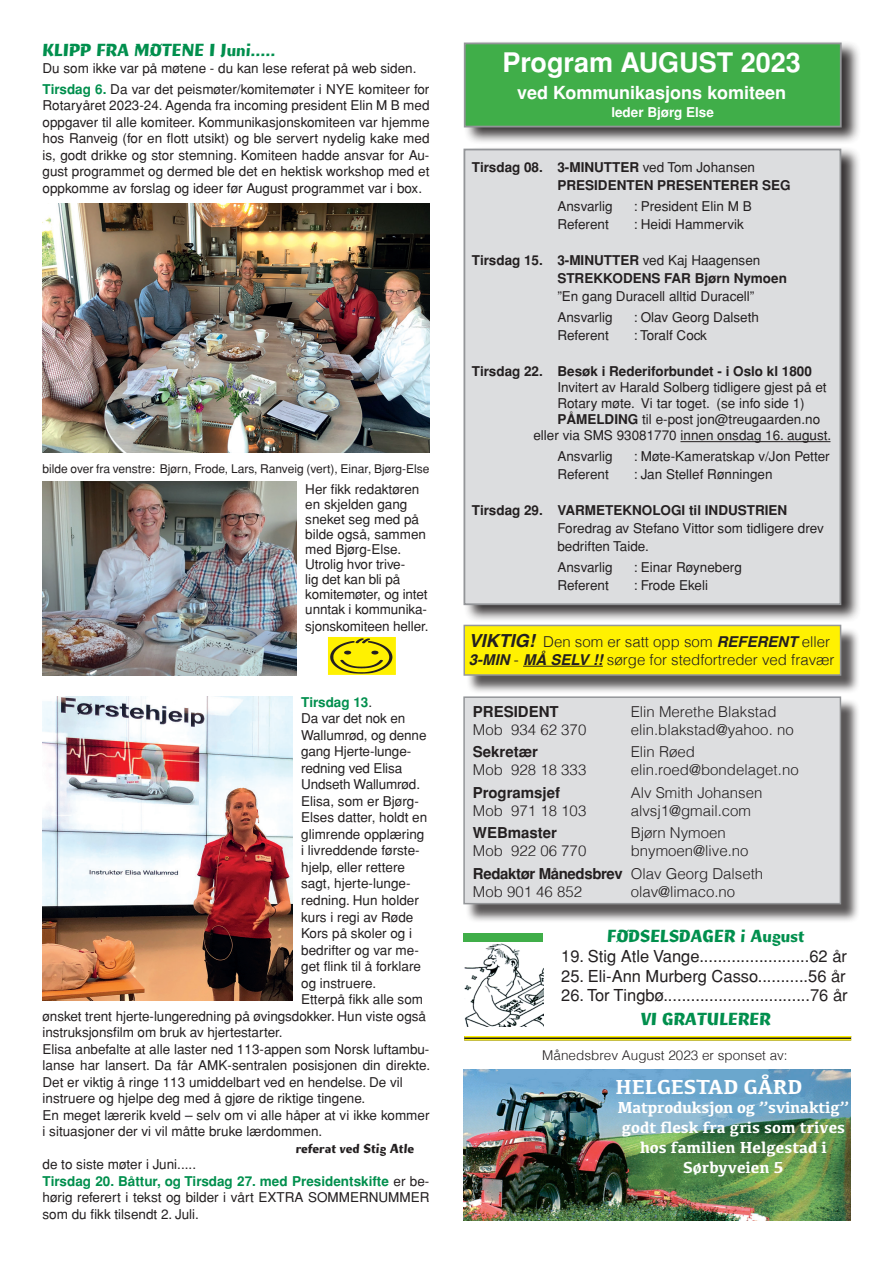
<style>
.page{position:relative;width:893px;height:1263px;background:#fff}
.page>*{position:absolute;margin:0;border:0;box-sizing:border-box;transform-origin:0 0}
.t1{font:700 27px "Helvetica";color:#fff}
.t2{font:700 21px "Kefa";color:#fff}
.t3{font:700 18px "Cg Ritmo";color:#008f4d}
.t4{font:700 18px "Helvetica";color:#fff}
.t5{font:16.5px "Helvetica";color:#231f20}
.t6{font:700 16.5px/19.8px "Kefa";color:#fff;text-align:center}
.t7{font:300 15px/18px "Helvetica";color:#231f20}
.t8{font:700 15px "Helvetica";color:#231f20}
.t9{font:700 15px "Helvetica";letter-spacing:-.025em;color:#231f20}
.t10{font:13.5px/16.5px "Helvetica";color:#231f20}
.t11{font:700 13.5px "Helvetica";color:#231f20}
.t12{font:300 13.5px "Helvetica";color:#231f20}
.t13{font:700 13.5px "Cg Ritmo";color:#231f20}
.t14{font:700 13.5px "Helvetica";color:#fff}
.t15{font:700 13.5px "Helvetica";color:#008f4d}
.t16{font:12px "Helvetica";color:#231f20}
.s1{font-weight:700;color:#008f4d}
.s2{font-weight:400;color:#231f20}
.s3{font-weight:400}
.s4{font-weight:700}
.s5{font-weight:700;font-style:italic;font-size:18px}
.s6{font-weight:700;font-style:italic}
.s7{font-weight:300}
</style>
<div class="page">
<div style="left:464px;top:146px;width:397px;height:477px;background:#231f20;opacity:.9"></div>
<div style="left:464px;top:150px;width:376px;height:454px;background:#dcdddf"></div>
<div style="left:463px;top:149px;width:378px;height:456px;border:2px solid #939598"></div>
<div style="left:464px;top:40px;width:397px;height:105px;background:#231f20;opacity:.9"></div>
<div style="left:464px;top:43px;width:378px;height:84px;background:#40ae49;border:2px solid #939598"></div>
<hr style="left:680px;top:441px;width:150px;height:1px;background:#231f20">
<div style="left:466px;top:699px;width:394px;height:224px;background:#231f20;opacity:.75"></div>
<div style="left:463px;top:696px;width:378px;height:208px;background:#dddee0;border:2px solid #939598"></div>
<svg style="left:464px;top:1037px;width:387px;height:2px"></svg>
<hr style="left:464px;top:1036px;width:387px;height:1px;background:#fff101">
<hr style="left:464px;top:1039px;width:387px;height:1px;background:#fff101">
<div style="left:463px;top:933px;width:80px;height:93px;background:#40ae49"></div>
<img style="left:463px;top:942px;width:80px;height:84px">
<div style="left:466px;top:627px;width:394px;height:67px;background:#231f20;opacity:.75"></div>
<div style="left:463px;top:625px;width:378px;height:51px;background:#fff101;border:2px solid #95979a"></div>
<hr style="left:523px;top:666px;width:80px;height:1px;background:#231f20">
<img style="left:463px;top:1069px;width:387px;height:151px">
<img style="left:43px;top:203px;width:386px;height:250px">
<img style="left:43px;top:482px;width:254px;height:194px">
<img style="left:330px;top:639px;width:64px;height:34px">
<div style="left:328px;top:637px;width:68px;height:38px;border:1px solid #fff101"></div>
<img style="left:43px;top:696px;width:250px;height:304px">
<p class="t3" style="left:43px;top:39px;width:235px">KLIPP FRA MØTENE I Juni.....</p>
<p class="t10" style="left:43px;top:59px;width:375px">Du som ikke var på møtene - du kan lese referat på web siden.</p>
<p class="t10" style="left:43px;top:80px;width:388px;text-align:justify"><span class="s1">Tirsdag 6.</span> Da var det peismøter/komitemøter i NYE komiteer for Rotaryåret 2023-24. Agenda fra incoming president Elin M B med oppgaver til alle komiteer. Kommunikasjonskomiteen var hjemme hos Ranveig (for en flott utsikt) og ble servert nydelig kake med is, godt drikke og stor stemning. Komiteen hadde ansvar for Au&shy;gust programmet og dermed ble det en hektisk workshop med et oppkomme av forslag og ideer før August programmet var i box.</p>
<p class="t16" style="left:43px;top:462px;width:388px">bilde over fra venstre: Bjørn, Frode, Lars, Ranveig (vert), Einar, Bjørg-Else</p>
<p class="t10" style="left:305px;top:482px;width:122px;line-height:15px">Her fikk redaktøren en skjelden gang sneket seg med på bilde også, sammen med Bjørg-Else.</p>
<p class="t10" style="left:305px;top:557px;width:124px;line-height:15px">Utrolig hvor trive-<br>lig det kan bli på komitemøter, og intet unntak i kommunika-</p>
<p class="t10" style="left:305px;top:617px;width:125px">sjonskomiteen heller.</p>
<p class="t15" style="left:301px;top:694px;width:72px">Tirsdag 13<span class="s2">.</span></p>
<p class="t10" style="left:301px;top:710px;width:127px">Da var det nok en<br>Wallumrød, og denne gang Hjerte-lunge&shy;redning ved Elisa<br>Undseth Wallumrød.</p>
<p class="t10" style="left:301px;top:793px;width:128px">Elisa, som er Bjørg-<br>Elses datter, holdt en glimrende opplæring i livreddende første&shy;hjelp, eller rettere sagt, hjerte-lunge&shy;redning. Hun holder kurs i regi av Røde<br>Kors på skoler og i bedrifter og var me&shy;get flink til å forklare og instruere.</p>
<p class="t10" style="left:43px;top:991px;width:385px;text-indent:259px">Etterpå fikk alle som ønsket trent hjerte-lungeredning på øvingsdokker. Hun viste også instruksjonsfilm om bruk av hjertestarter.</p>
<p class="t10" style="left:43px;top:1040px;width:389px;text-align:justify">Elisa anbefalte at alle laster ned 113-appen som Norsk luftambu&shy;lanse har lansert. Da får AMK-sentralen posisjonen din direkte.<br>Det er viktig å ringe 113 umiddelbart ved en hendelse. De vil</p>
<p class="t10" style="left:43px;top:1090px;width:324px">instruere og hjelpe deg med å gjøre de riktige tingene.</p>
<p class="t10" style="left:43px;top:1106px;width:388px">En meget lærerik kveld – selv om vi alle håper at vi ikke kommer i situasjoner der vi vil måtte bruke lærdommen.</p>
<p class="t13" style="left:296px;top:1140px;width:120px">referat ved Stig Atle</p>
<p class="t10" style="left:43px;top:1156px;width:155px">de to siste møter i Juni.....</p>
<p class="t10" style="left:43px;top:1172px;width:388px;text-align:justify"><span class="s1">Tirsdag 20. Båttur, og Tirsdag 27. med Presidentskifte</span> er be&shy;hørig referert i tekst og bilder i vårt EXTRA SOMMERNUMMER som du fikk tilsendt 2. Juli.</p>
<p class="t1" style="left:503px;top:47px;width:300px">Program AUGUST 2023</p>
<p class="t4" style="left:517px;top:82px;width:270px">ved Kommunikasjons komiteen</p>
<p class="t14" style="left:611px;top:104px;width:104px">leder Bjørg Else</p>
<p class="t11" style="left:472px;top:159px;width:285px">Tirsdag 08. 3-MINUTTER <span class="s3">ved Tom Johansen</span></p>
<p class="t11" style="left:557px;top:177px;width:235px">PRESIDENTEN PRESENTERER SEG</p>
<p class="t10" style="left:557px;top:197px;width:57px">Ansvarlig</p>
<p class="t10" style="left:634px;top:197px;width:119px">: President Elin M B</p>
<p class="t10" style="left:557px;top:215px;width:53px">Referent</p>
<p class="t10" style="left:634px;top:215px;width:111px">: Heidi Hammervik</p>
<p class="t11" style="left:472px;top:252px;width:290px">Tirsdag 15. 3-MINUTTER <span class="s3">ved Kaj Haagensen</span></p>
<p class="t11" style="left:557px;top:270px;width:231px">STREKKODENS FAR Bjørn Nymoen</p>
<p class="t10" style="left:557px;top:285px;width:199px;line-height:21px">”En gang Duracell alltid Duracell”<br>Ansvarlig</p>
<p class="t10" style="left:634px;top:308px;width:127px">: Olav Georg Dalseth</p>
<p class="t10" style="left:557px;top:326px;width:53px">Referent</p>
<p class="t10" style="left:634px;top:326px;width:75px">: Toralf Cock</p>
<p class="t11" style="left:472px;top:363px;width:342px">Tirsdag 22. Besøk i Rederiforbundet - i Oslo kl 1800</p>
<p class="t10" style="left:557px;top:379px;width:271px">Invitert av Harald Solberg tidligere gjest på et<br>Rotary møte. Vi tar toget. (se info side 1)</p>
<p class="t10" style="left:557px;top:411px;width:264px"><span class="s4">PÅMELDING</span> til e-post jon@treugaarden.no</p>
<p class="t10" style="left:533px;top:427px;width:299px">eller via SMS 93081770 innen onsdag 16. august.</p>
<p class="t10" style="left:557px;top:448px;width:57px">Ansvarlig</p>
<p class="t10" style="left:634px;top:448px;width:197px">: Møte-Kameratskap v/Jon Petter</p>
<p class="t10" style="left:557px;top:466px;width:53px">Referent</p>
<p class="t10" style="left:634px;top:466px;width:140px">: Jan Stellef Rønningen</p>
<p class="t11" style="left:472px;top:503px;width:317px">Tirsdag 29. VARMETEKNOLOGI til INDUSTRIEN</p>
<p class="t10" style="left:557px;top:519px;width:268px;line-height:18px">Foredrag av Stefano Vittor som tidligere drev bedriften Taide.</p>
<p class="t10" style="left:557px;top:559px;width:57px">Ansvarlig</p>
<p class="t10" style="left:634px;top:559px;width:109px">: Einar Røyneberg</p>
<p class="t10" style="left:557px;top:577px;width:53px">Referent</p>
<p class="t10" style="left:634px;top:577px;width:76px">: Frode Ekeli</p>
<p class="t7" style="left:469px;top:632px;width:367px"><span class="s5">VIKTIG!</span> Den som er satt opp som <span class="s6">REFERENT</span> eller<br><span class="s6">3-MIN</span> - <span class="s6">MÅ SELV !!</span> sørge for stedfortreder ved fravær</p>
<p class="t8" style="left:473px;top:703px;width:87px">PRESIDENT</p>
<p class="t7" style="left:631px;top:701px;width:147px">Elin Merethe Blakstad</p>
<p class="t7" style="left:473px;top:719px;width:115px">Mob 934 62 370</p>
<p class="t7" style="left:631px;top:719px;width:164px">elin.blakstad@yahoo. no</p>
<p class="t8" style="left:473px;top:743px;width:67px">Sekretær</p>
<p class="t7" style="left:631px;top:742px;width:66px">Elin Røed</p>
<p class="t7" style="left:473px;top:760px;width:115px">Mob 928 18 333</p>
<p class="t7" style="left:631px;top:760px;width:169px">elin.roed@bondelaget.no</p>
<p class="t8" style="left:473px;top:784px;width:89px">Programsjef</p>
<p class="t7" style="left:631px;top:782px;width:133px">Alv Smith Johansen</p>
<p class="t7" style="left:473px;top:800px;width:115px">Mob 971 18 103</p>
<p class="t7" style="left:631px;top:800px;width:122px">alvsj1@gmail.com</p>
<p class="t8" style="left:473px;top:824px;width:86px">WEBmaster</p>
<p class="t7" style="left:631px;top:823px;width:97px">Bjørn Nymoen</p>
<p class="t7" style="left:473px;top:841px;width:115px">Mob 922 06 770</p>
<p class="t7" style="left:631px;top:841px;width:119px">bnymoen@live.no</p>
<p class="t9" style="left:473px;top:865px;width:292px">Redaktør Månedsbrev <span class="s7">Olav Georg Dalseth</span></p>
<p class="t7" style="left:473px;top:881px;width:111px">Mob 901 46 852</p>
<p class="t7" style="left:631px;top:881px;width:106px">olav@limaco.no</p>
<p class="t3" style="left:607px;top:925px;width:199px">FØDSELSDAGER i August</p>
<p class="t5" style="left:561px;top:946px;width:287px">19. Stig Atle Vange........................62 år</p>
<p class="t5" style="left:561px;top:966px;width:286px">25. Eli-Ann Murberg Casso...........56 år</p>
<p class="t5" style="left:561px;top:986px;width:288px">26. Tor Tingbø................................76 år</p>
<p class="t3" style="left:641px;top:1008px;width:132px">VI GRATULERER</p>
<p class="t12" style="left:542px;top:1043px;width:247px">Månedsbrev August 2023 er sponset av:</p>
<p class="t2" style="left:615px;top:1072px;width:189px">HELGESTAD GÅRD</p>
<p class="t6" style="left:618px;top:1097px;width:233px">Matproduksjon og ”svinaktig” godt flesk fra gris som trives hos familien Helgestad i</p>
<p class="t6" style="left:683px;top:1156px;width:102px">Sørbyveien 5</p>
</div>
